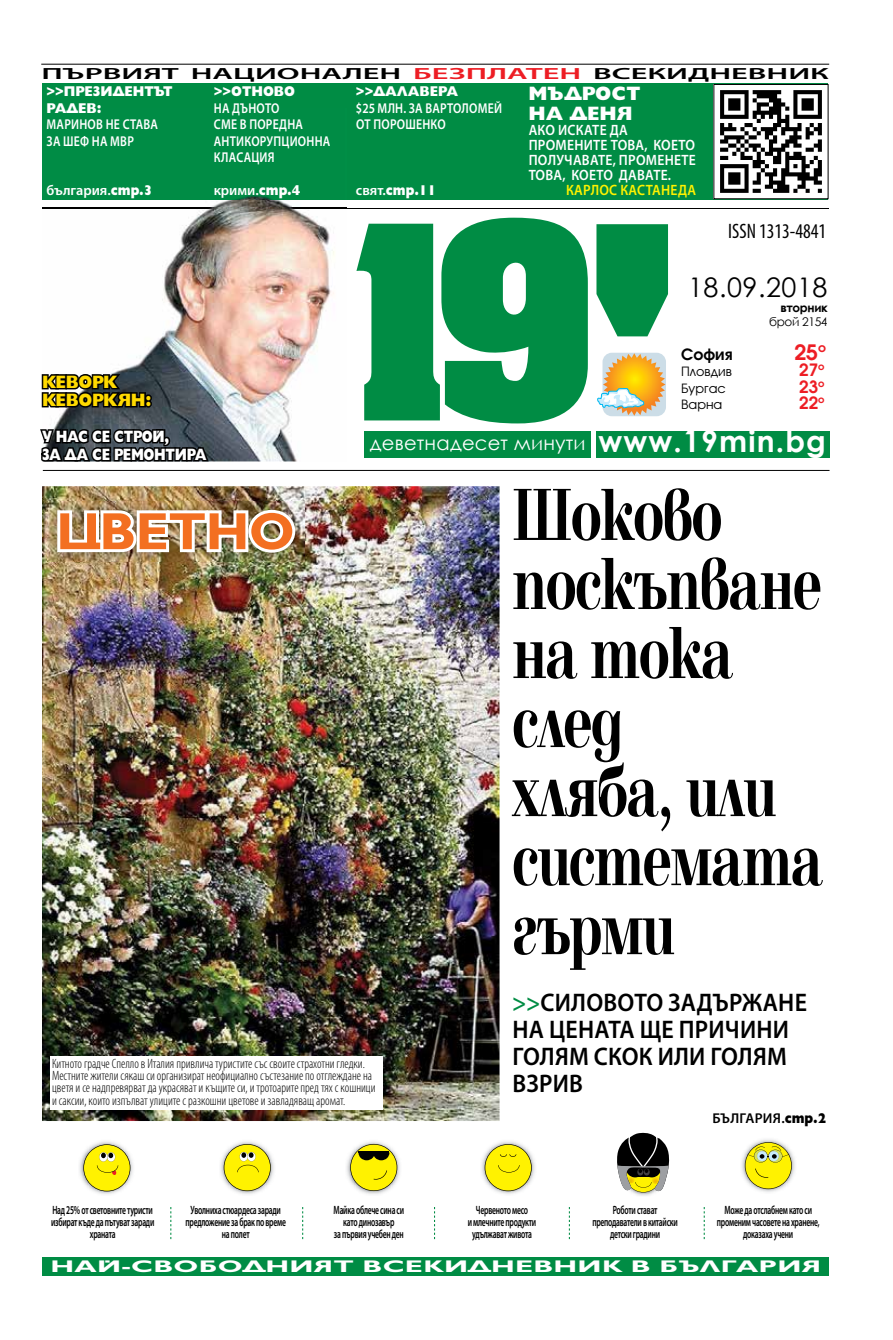
<style>
.page{position:relative;width:893px;height:1340px;background:#fff}
.page>*{position:absolute;margin:0;border:0;box-sizing:border-box;transform-origin:0 0}
.t1{font:700 76.5px/69px "Elfin CYR";letter-spacing:-.025em;color:#000;scale:.72 1}
.t2{font:700 52.5px "Gilt";letter-spacing:-.01em;color:#f36f21}
.t3{font:700 29.85px "Century Gothic";letter-spacing:.04em;color:#fff}
.t4{font:27px "Century Gothic";letter-spacing:.02em;color:#000}
.t5{font:600 25.5px/27px "Myriad Pro";letter-spacing:.01em;color:#000;scale:.94 1}
.t6{font:700 22.35px "Avanti CYR";color:#ed1d24}
.t7{font:condensed 21px "Myriad Pro";color:#000;scale:.95 1}
.t8{font:19.5px "Century Gothic";letter-spacing:.01em;color:#fff}
.t9{font:800 19.5px/19.5px "Gilt";color:#fff}
.t10{font:800 18px/18px "Gilt";letter-spacing:-.02em;color:#ffda00;scale:.93 1}
.t11{font:700 17.85px "Avanti CYR";color:#ed1d24}
.t12{font:700 16.95px "Gilt";letter-spacing:.01em;color:#fff;scale:1.68 1}
.t13{font:800 16.5px/18px "Gilt";letter-spacing:-.02em;color:#fff;scale:.8 1}
.t14{font:700 16.35px "Avanti CYR";color:#000}
.t15{font:600 16.2px "Myriad Pro";color:#000;scale:2 1}
.t16{font:600 15px/15px "Myriad Pro";letter-spacing:.02em;color:#fff;scale:.91 1}
.t17{font:600 15px "Myriad Pro";letter-spacing:.02em;color:#fff200;scale:.91 1}
.t18{font:600 14.25px/16.5px "Myriad Pro";letter-spacing:.02em;color:#fff;scale:.83 1}
.t19{font:800 14.25px/16.5px "Gilt";color:#fff;scale:.92 1}
.t20{font:600 14.25px "Myriad Pro";letter-spacing:.02em;color:#000}
.t21{font:600 14.25px "Myriad Pro";color:#fff}
.t22{font:600 14.25px "Myriad Pro";letter-spacing:.02em;color:#fff}
.t23{font:800 14.25px "Gilt";color:#fff;scale:.89 1}
.t24{font:300 condensed 13.5px/12px "Myriad Pro";color:#000;scale:.95 1}
.t25{font:13.35px "Avanti CYR";color:#000}
.t26{font:600 12px/12px "Myriad Pro";letter-spacing:-.03em;color:#000;text-align:center;scale:.63 1}
.t27{font:12px "Century Gothic";letter-spacing:-.03em;color:#000}
.t28{font:700 12px "Century Gothic";letter-spacing:-.03em;color:#000}
.s1{color:#ed1d24}
.s2{font-family:"Gilt";font-weight:800}
.s3{font-family:"Myriad Pro";font-weight:600}
.s4{color:#008c44}
</style>
<div class="page">
<svg style="left:596px;top:224px;width:72px;height:112px;background:#1e995a"></svg>
<div style="left:364px;top:431px;width:465px;height:27px;background:#008c44"></div>
<div style="left:591px;top:426px;width:5px;height:34px;background:#fff"></div>
<hr style="left:43px;top:208px;width:786px;height:1px;background:#000">
<svg style="left:356px;top:218px;width:232px;height:205px"></svg>
<hr style="left:43px;top:470px;width:786px;height:1px;background:#000">
<hr style="left:41px;top:64px;width:788px;height:1px;background:#000">
<div style="left:43px;top:83px;width:785px;height:117px;background:#008c44"></div>
<div style="left:714px;top:84px;width:114px;height:115px;background:#fff"></div>
<img style="left:720px;top:90px;width:102px;height:103px">
<svg style="left:602px;top:353px;width:64px;height:63px"></svg>
<img style="left:603px;top:353px;width:62px;height:63px">
<svg style="left:597px;top:388px;width:47px;height:21px"></svg>
<img style="left:220px;top:1141px;width:54px;height:53px">
<svg style="left:224px;top:1143px;width:47px;height:48px;background:#e8df3d"></svg>
<svg style="left:171px;top:1207px;width:1px;height:32px"></svg>
<svg style="left:302px;top:1207px;width:1px;height:32px"></svg>
<svg style="left:434px;top:1207px;width:1px;height:32px"></svg>
<svg style="left:569px;top:1207px;width:1px;height:32px"></svg>
<svg style="left:704px;top:1207px;width:1px;height:32px"></svg>
<img style="left:741px;top:1139px;width:54px;height:53px">
<svg style="left:745px;top:1142px;width:47px;height:47px;background:#e0db44"></svg>
<img style="left:481px;top:1141px;width:54px;height:53px">
<svg style="left:485px;top:1144px;width:47px;height:47px;background:#ece231"></svg>
<img style="left:346px;top:1141px;width:54px;height:53px">
<svg style="left:350px;top:1143px;width:47px;height:47px;background:#d5cd33"></svg>
<hr style="left:358px;top:1151px;width:31px;height:1px;background:#000">
<img style="left:79px;top:1141px;width:54px;height:53px">
<svg style="left:83px;top:1144px;width:47px;height:47px;background:#e8de3a"></svg>
<img style="left:632px;top:1192px;width:23px;height:4px">
<svg style="left:617px;top:1132px;width:52px;height:60px"></svg>
<img style="left:43px;top:195px;width:304px;height:266px">
<img style="left:43px;top:208px;width:304px;height:1px">
<svg style="left:41px;top:372px;width:106px;height:38px;background:#2f3234"></svg>
<div style="left:145px;top:400px;width:7px;height:7px;border:3px solid #000;border-radius:50%"></div>
<div style="left:145px;top:394px;width:7px;height:8px;border:3px solid #000;border-radius:50%"></div>
<svg style="left:40px;top:423px;width:171px;height:39px;background:#262b2f"></svg>
<img style="left:42px;top:486px;width:458px;height:635px">
<img style="left:48px;top:501px;width:256px;height:61px">
<img style="left:54px;top:507px;width:244px;height:48px">
<div style="left:43px;top:1257px;width:786px;height:18px;background:#008c44"></div>
<div style="left:50px;top:1056px;width:332px;height:54px;background:#fff"></div>
<h3 class="t15" style="left:42px;top:63px;width:395px">ПЪРВИЯТ НАЦИОНАЛЕН <span class="s1">БЕЗПЛАТЕН</span> ВСЕКИДНЕВНИК</h3>
<p class="t19" style="left:46px;top:83px;width:139px">&gt;&gt;ПРЕЗИДЕНТЪТ<br>РАДЕВ:</p>
<p class="t18" style="left:47px;top:116px;width:136px">МАРИНОВ НЕ СТАВА<br>ЗА ШЕФ НА МВР</p>
<p class="t21" style="left:46px;top:181px;width:108px">българия.<span class="s2">стр.3</span></p>
<p class="t19" style="left:214px;top:83px;width:90px">&gt;&gt;ОТНОВО</p>
<p class="t18" style="left:214px;top:99px;width:142px">НА ДЪНОТО<br>СМЕ В ПОРЕДНА<br>АНТИКОРУПЦИОННА<br>КЛАСАЦИЯ</p>
<p class="t22" style="left:214px;top:181px;width:88px">крими.<span class="s2">стр.4</span></p>
<h3 class="t10" style="left:42px;top:373px;width:119px">КЕВОРК<br>КЕВОРКЯН:</h3>
<h3 class="t13" style="left:42px;top:427px;width:207px">У НАС СЕ СТРОЙ,<br>ЗА ДА СЕ РЕМОНТИРА</h3>
<h2 class="t2" style="left:56px;top:502px;width:240px">ЦВЕТНО</h2>
<p class="t19" style="left:356px;top:83px;width:113px">&gt;&gt;ДАЛАВЕРА</p>
<p class="t18" style="left:356px;top:99px;width:177px">$25 МЛН. ЗА ВАРТОЛОМЕЙ<br>ОТ ПОРОШЕНКО</p>
<p class="t23" style="left:356px;top:182px;width:92px"><span class="s3">свят.</span>стр.11</p>
<h3 class="t9" style="left:528px;top:84px;width:113px">МЪДРОСТ<br>НА ДЕНЯ</h3>
<p class="t16" style="left:529px;top:122px;width:185px">АКО ИСКАТЕ ДА<br>ПРОМЕНИТЕ ТОВА, КОЕТО<br>ПОЛУЧАВАТЕ, ПРОМЕНЕТЕ<br>ТОВА, КОЕТО ДАВАТЕ.</p>
<p class="t17" style="left:566px;top:180px;width:144px">КАРЛОС КАСТАНЕДА</p>
<h3 class="t7" style="left:728px;top:218px;width:104px">ISSN 1313-4841</h3>
<h3 class="t4" style="left:688px;top:268px;width:141px">18.09.2018</h3>
<p class="t28" style="left:780px;top:298px;width:49px">вторник</p>
<p class="t27" style="left:769px;top:313px;width:60px">брой 2154</p>
<h3 class="t14" style="left:681px;top:344px;width:53px">София</h3>
<h3 class="t6" style="left:794px;top:338px;width:33px">25<sup>о</sup></h3>
<p class="t25" style="left:681px;top:364px;width:52px">Пловдив</p>
<h3 class="t11" style="left:799px;top:359px;width:27px">27<sup>о</sup></h3>
<p class="t25" style="left:681px;top:380px;width:46px">Бургас</p>
<h3 class="t11" style="left:799px;top:375px;width:27px">23<sup>о</sup></h3>
<p class="t25" style="left:681px;top:397px;width:43px">Варна</p>
<h3 class="t11" style="left:799px;top:392px;width:27px">22<sup>о</sup></h3>
<h3 class="t8" style="left:370px;top:429px;width:217px">деветнадесет минути</h3>
<h3 class="t3" style="left:598px;top:419px;width:229px">www.19min.bg</h3>
<h1 class="t1" style="left:512px;top:481px;width:434px">Шоково поскъпване на тока след<br>хляба, или системата гърми</h1>
<p class="t24" style="left:52px;top:1057px;width:342px">Китното градче Спелло в Италия привлича туристите със своите страхотни гледки.<br>Местните жители сякаш си организират неофициално състезание по отглеждане на цветя и се надпревярват да украсяват и къщите си, и тротоарите пред тях с кошници и саксии, които изпълват улиците с разкошни цветове и завладяващ аромат.</p>
<h3 class="t5" style="left:512px;top:988px;width:315px"><span class="s4">&gt;&gt;</span>СИЛОВОТО ЗАДЪРЖАНЕ<br>НА ЦЕНАТА ЩЕ ПРИЧИНИ<br>ГОЛЯМ СКОК ИЛИ ГОЛЯМ<br>ВЗРИВ</h3>
<p class="t20" style="left:713px;top:1108px;width:115px">БЪЛГАРИЯ.<span class="s2">стр.2</span></p>
<p class="t26" style="left:51px;top:1203px;width:166px">Над 25% от световните туристи избират къде да пътуват заради храната</p>
<p class="t26" style="left:186px;top:1203px;width:161px">Уволниха стюардеса заради предложение за брак по време на полет</p>
<p class="t26" style="left:334px;top:1203px;width:113px">Майка облече сина си като динозавър<br>за първия учебен ден</p>
<p class="t26" style="left:468px;top:1203px;width:110px">Червеното месо<br>и млечните продукти удължават живота</p>
<p class="t26" style="left:592px;top:1203px;width:137px">Роботи стават преподаватели в китайски детски градини</p>
<p class="t26" style="left:717px;top:1203px;width:165px">Може да отслабнем като си променим часовете на хранене, доказаха учени</p>
<h3 class="t12" style="left:50px;top:1257px;width:460px">НАЙ-СВОБОДНИЯТ ВСЕКИДНЕВНИК В БЪЛГАРИЯ</h3>
</div>
